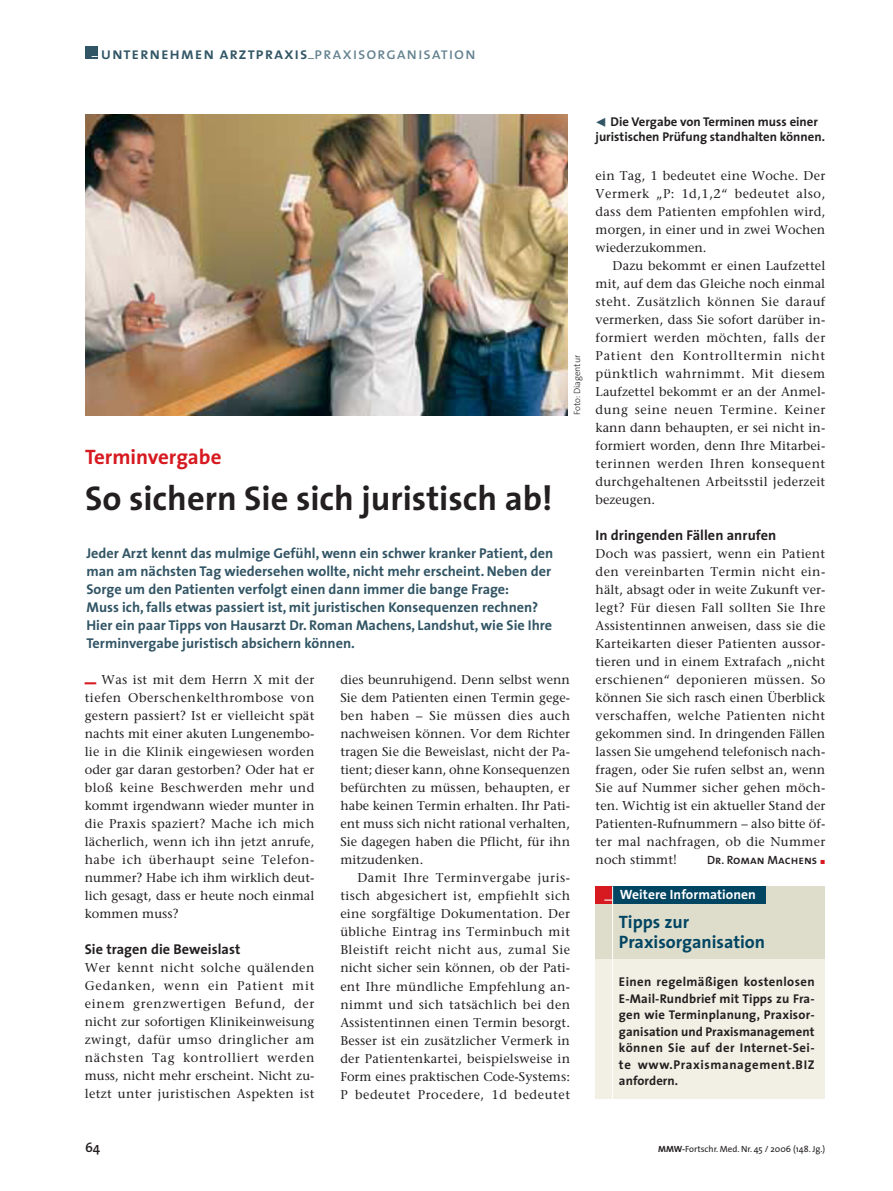
<style>
.page{position:relative;width:893px;height:1191px;background:#fff}
.page>*{position:absolute;margin:0;border:0;box-sizing:border-box;transform-origin:0 0}
.t1{font:700 34.5px "The Sans";color:#231f20}
.t2{font:700 21px "The Sans";color:#d71920}
.t3{font:700 18px/19.5px "The Sans";color:#004562}
.t4{font:16.5px "The Sans Semi Bold Caps";letter-spacing:.05em;color:#325565}
.t5{font:700 14.25px/18px "The Sans";color:#325565}
.t6{font:700 14.25px "The Sans";letter-spacing:.005em;color:#231f20}
.t7{font:700 13.5px "The Sans";letter-spacing:.005em;color:#fff}
.t8{font:600 13.5px "The Sans";color:#231f20}
.t9{font:12.75px/18px "Stone Serif";letter-spacing:.005em;color:#231f20;text-align:justify}
.t10{font:700 12.75px/16.5px "The Sans";color:#231f20}
.t11{font:12px "The Sans Semi Bold Caps";letter-spacing:.005em;color:#231f20}
.t12{font:9px "The Sans";color:#231f20}
.t13{font:300 9px "The Sans";color:#231f20}
.s1{font-family:"The Sans";font-size:12px;color:#fff}
.s2{font-family:"The Sans Caps";color:#648290}
.s3{font-family:"The Sans";font-weight:900;color:#d71920}
.s4{font-family:"The Sans Expert";font-weight:400;color:#325565}
.s5{font-family:"The Sans Semi Bold Expert";font-size:6px;color:#d71920}
.s6{font-weight:400}
.s7{font-weight:700}
</style>
<div class="page">
<img style="left:85px;top:114px;width:483px;height:301px">
<div style="left:85px;top:46px;width:13px;height:13px;background:#325565"></div>
<div style="left:595px;top:959px;width:230px;height:140px;background:#f2f0e5"></div>
<div style="left:595px;top:886px;width:230px;height:73px;background:#dedccb"></div>
<div style="left:595px;top:886px;width:17px;height:17px;background:#d71920"></div>
<div style="left:612px;top:886px;width:153px;height:17px;background:#004562"></div>
<hr style="left:612px;top:886px;width:1px;height:221px;background:#fff">
<p class="t4" style="left:92px;top:43px;width:385px"><span class="s1">–</span> unternehmen arztpraxis<sub>–</sub><span class="s2">praxisorganisation</span></p>
<p class="t13" style="left:574px;top:415px;width:62px;rotate:-90deg">Foto: Diagentur</p>
<h2 class="t2" style="left:85px;top:447px;width:138px">Terminvergabe</h2>
<h1 class="t1" style="left:85px;top:483px;width:469px">So sichern Sie sich juristisch ab!</h1>
<p class="t5" style="left:86px;top:546px;width:468px">Jeder Arzt kennt das mulmige Gefühl, wenn ein schwer kranker Patient, den man am nächsten Tag wiedersehen wollte, nicht mehr erscheint. Neben der Sorge um den Patienten verfolgt einen dann immer die bange Frage:<br>Muss ich, falls etwas passiert ist, mit juristischen Konsequenzen rechnen?<br>Hier ein paar Tipps von Hausarzt Dr. Roman Machens, Landshut, wie Sie Ihre Terminvergabe juristisch absichern können.</p>
<p class="t9" style="left:85px;top:672px;width:231px"><span class="s3">–</span> Was ist mit dem Herrn X mit der tiefen Oberschenkelthrombose von gestern passiert? Ist er vielleicht spät nachts mit einer akuten Lungenembo&shy;lie in die Klinik eingewiesen worden oder gar daran gestorben? Oder hat er bloß keine Beschwerden mehr und kommt irgendwann wieder munter in die Praxis spaziert? Mache ich mich lächerlich, wenn ich ihn jetzt anrufe, habe ich überhaupt seine Telefon&shy;nummer? Habe ich ihm wirklich deut&shy;lich gesagt, dass er heute noch einmal kommen muss?</p>
<p class="t6" style="left:85px;top:943px;width:157px">Sie tragen die Beweislast</p>
<p class="t9" style="left:85px;top:960px;width:231px">Wer kennt nicht solche quälenden Gedanken, wenn ein Patient mit einem grenzwertigen Befund, der nicht zur sofortigen Klinikeinweisung zwingt, dafür umso dringlicher am nächsten Tag kontrolliert werden muss, nicht mehr erscheint. Nicht zu&shy;letzt unter juristischen Aspekten ist</p>
<p class="t9" style="left:340px;top:672px;width:231px">dies beunruhigend. Denn selbst wenn Sie dem Patienten einen Termin gege&shy;ben haben – Sie müssen dies auch nachweisen können. Vor dem Richter tragen Sie die Beweislast, nicht der Pa&shy;tient; dieser kann, ohne Konsequenzen befürchten zu müssen, behaupten, er habe keinen Termin erhalten. Ihr Pati&shy;ent muss sich nicht rational verhalten, Sie dagegen haben die Pflicht, für ihn mitzudenken.</p>
<p class="t9" style="left:340px;top:870px;width:231px;text-indent:17px">Damit Ihre Terminvergabe juris&shy;tisch abgesichert ist, empfiehlt sich eine sorgfältige Dokumentation. Der übliche Eintrag ins Terminbuch mit Bleistift reicht nicht aus, zumal Sie nicht sicher sein können, ob der Pati&shy;ent Ihre mündliche Empfehlung an&shy;nimmt und sich tatsächlich bei den Assistentinnen einen Termin besorgt.<br>Besser ist ein zusätzlicher Vermerk in der Patientenkartei, beispielsweise in Form eines praktischen Code-Systems:<br>P bedeutet Procedere, 1d bedeutet</p>
<p class="t10" style="left:595px;top:115px;width:231px;line-height:15px"><span class="s4">¯</span> Die Vergabe von Terminen muss einer juristischen Prüfung standhalten können.</p>
<p class="t9" style="left:595px;top:168px;width:231px">ein Tag, 1 bedeutet eine Woche. Der Vermerk „P: 1d,1,2“ bedeutet also, dass dem Patienten empfohlen wird, morgen, in einer und in zwei Wochen wiederzukommen.</p>
<p class="t9" style="left:595px;top:258px;width:231px;text-indent:17px">Dazu bekommt er einen Laufzettel mit, auf dem das Gleiche noch einmal steht. Zusätzlich können Sie darauf vermerken, dass Sie sofort darüber in&shy;formiert werden möchten, falls der Patient den Kontrolltermin nicht pünktlich wahrnimmt. Mit diesem Laufzettel bekommt er an der Anmel&shy;dung seine neuen Termine. Keiner kann dann behaupten, er sei nicht in&shy;formiert worden, denn Ihre Mitarbei&shy;terinnen werden Ihren konsequent durchgehaltenen Arbeitsstil jederzeit bezeugen.</p>
<p class="t6" style="left:595px;top:529px;width:182px">In dringenden Fällen anrufen</p>
<p class="t9" style="left:595px;top:546px;width:231px">Doch was passiert, wenn ein Patient den vereinbarten Termin nicht ein&shy;hält, absagt oder in weite Zukunft ver&shy;legt? Für diesen Fall sollten Sie Ihre Assistentinnen anweisen, dass sie die Karteikarten dieser Patienten aussor&shy;tieren und in einem Extrafach „nicht erschienen“ deponieren müssen. So können Sie sich rasch einen Überblick verschaffen, welche Patienten nicht gekommen sind. In dringenden Fällen lassen Sie umgehend telefonisch nach&shy;fragen, oder Sie rufen selbst an, wenn Sie auf Nummer sicher gehen möch&shy;ten. Wichtig ist ein aktueller Stand der Patienten-Rufnummern – also bitte öf&shy;ter mal nachfragen, ob die Nummer noch stimmt!</p>
<p class="t11" style="left:707px;top:853px;width:120px">Dr. Roman Machens <span class="s5">ó</span></p>
<p class="t7" style="left:604px;top:889px;width:153px"><span class="s6">–</span> Weitere Informationen</p>
<h3 class="t3" style="left:619px;top:914px;width:148px">Tipps zur<br>Praxisorganisation</h3>
<p class="t10" style="left:619px;top:974px;width:197px;text-align:justify">Einen regelmäßigen kostenlosen E-Mail-Rundbrief mit Tipps zu Fra&shy;gen wie Terminplanung, Praxisor&shy;ganisation und Praxismanagement können Sie auf der Internet-Sei&shy;te www.Praxismanagement.BIZ anfordern.</p>
<p class="t8" style="left:85px;top:1143px;width:17px">64</p>
<p class="t12" style="left:658px;top:1146px;width:169px"><span class="s7">MMW-</span>Fortschr. Med. Nr. 45 / 2006 (148. Jg.)</p>
</div>
